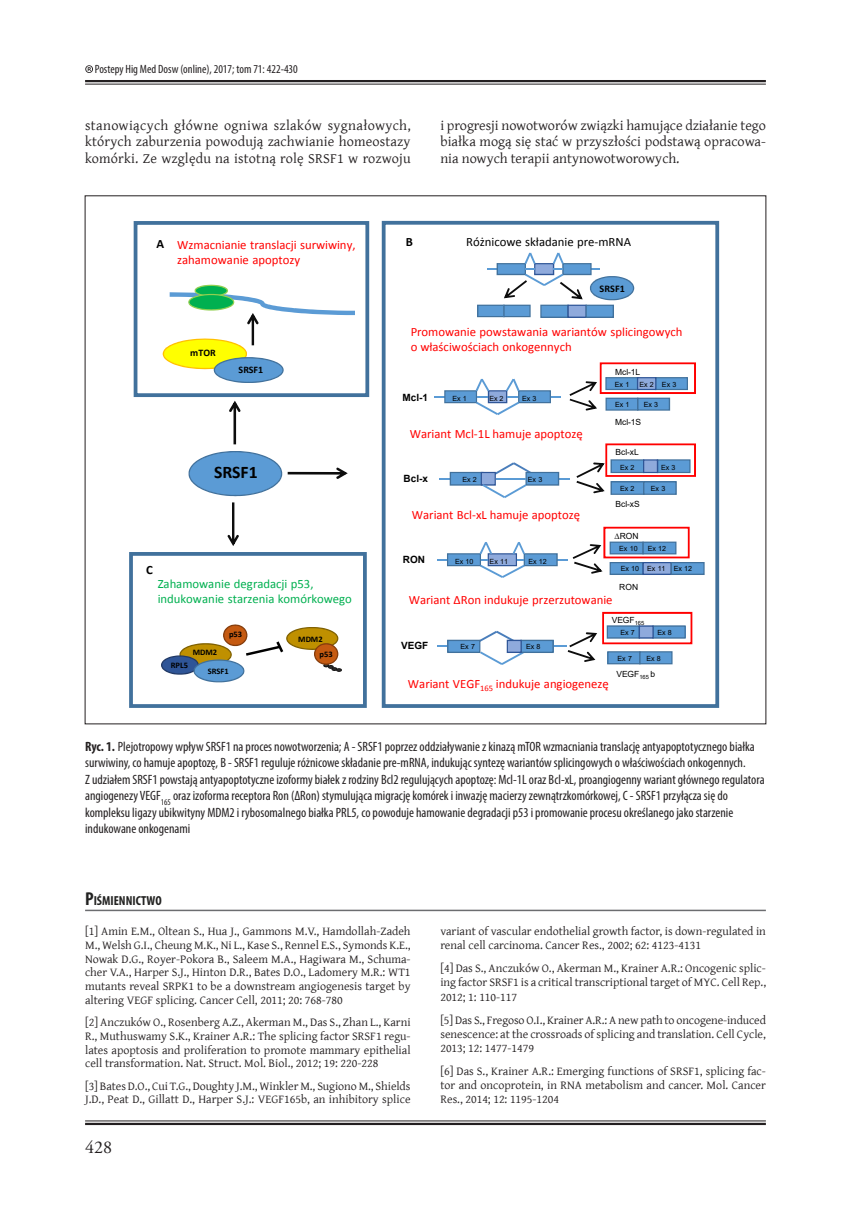
<style>
.page{position:relative;width:851px;height:1212px;background:#fff}
.page>*{position:absolute;margin:0;border:0;box-sizing:border-box;transform-origin:0 0}
.t1{font:18px "Adobe Garamond Pro";color:#231f20}
.t2{font:700 17.7px "Calibri";letter-spacing:-.005em;color:#000}
.Body_tekst{font:14.25px/16.5px "Gentium Plus";letter-spacing:.005em;color:#231f20;text-align:justify}
.Podpis{font:condensed 13.5px/16.5px "Myriad Pro";color:#231f20}
.Śródtytuł{font:700 condensed 13.2px "Myriad Pro";color:#222221}
.t3{font:12.75px/15.3px "Calibri";color:#f00}
.t4{font:12.75px/15.3px "Calibri";color:#00b050}
.t5{font:12.75px "Calibri";color:#000}
.t6{font:700 12.75px "Calibri";color:#000}
.Bibliografia{font:12px/13.8px "Gentium Plus";color:#231f20;text-align:justify}
.t7{font:condensed 12px "Myriad Pro";color:#231f20}
.t8{font:700 10.2px "Calibri";letter-spacing:.005em;color:#000}
.t9{font:700 10.05px "Arial";color:#000}
.t10{font:700 10.05px "Calibri";color:#000}
.t11{font:8.4px "Arial";color:#000}
.t12{font:700 8.4px "Calibri";color:#000}
.t13{font:7.05px "Arial";letter-spacing:-.005em;color:#000}
.s1{font-style:inherit}
.s2{font-weight:700}
.s3{font-size:18.75px}
</style>
<div class="page">
<hr style="left:85px;top:84px;width:680px;height:1px;background:#231f20">
<hr style="left:85px;top:80px;width:680px;height:2px;background:#231f20">
<hr style="left:85px;top:1123px;width:680px;height:2px;background:#231f20">
<hr style="left:85px;top:1120px;width:680px;height:1px;background:#231f20">
<svg style="left:85px;top:65px;width:8px;height:8px"></svg>
<svg style="left:188px;top:451px;width:159px;height:45px"></svg>
<svg style="left:382px;top:221px;width:337px;height:487px"></svg>
<svg style="left:569px;top:362px;width:127px;height:49px"></svg>
<svg style="left:576px;top:443px;width:120px;height:52px"></svg>
<svg style="left:572px;top:527px;width:132px;height:48px"></svg>
<hr style="left:437px;top:645px;width:33px;height:2px;background:#5b9bd5">
<hr style="left:534px;top:645px;width:32px;height:2px;background:#5b9bd5">
<svg style="left:447px;top:631px;width:106px;height:34px"></svg>
<svg style="left:567px;top:612px;width:125px;height:52px"></svg>
<svg style="left:134px;top:221px;width:235px;height:176px"></svg>
<svg style="left:129px;top:552px;width:238px;height:156px"></svg>
<svg style="left:229px;top:401px;width:11px;height:43px"></svg>
<svg style="left:227px;top:502px;width:12px;height:44px"></svg>
<svg style="left:477px;top:253px;width:157px;height:65px"></svg>
<hr style="left:85px;top:910px;width:680px;height:1px;background:#6c6d70">
<p class="t7" style="left:95px;top:62px;width:204px">Postepy Hig Med Dosw (online), 2017; tom 71: 422-430</p>
<p class="Body_tekst" style="left:85px;top:116px;width:327px">stanowiących główne ogniwa szlaków sygnałowych, których zaburzenia powodują zachwianie homeostazy komórki. Ze względu na istotną rolę SRSF1 w rozwoju</p>
<p class="Body_tekst" style="left:440px;top:116px;width:327px">i progresji nowotworów związki hamujące działanie tego białka mogą się stać w przyszłości podstawą opracowa&shy;nia nowych terapii antynowotworowych.</p>
<p class="t6" style="left:156px;top:236px;width:9px">A</p>
<p class="t6" style="left:406px;top:234px;width:9px">B</p>
<p class="t3" style="left:177px;top:237px;width:180px">Wzmacnianie translacji surwiwiny, zahamowanie apoptozy</p>
<p class="t5" style="left:466px;top:234px;width:166px">Różnicowe składanie pre-mRNA</p>
<p class="t8" style="left:599px;top:282px;width:27px">SRSF1</p>
<p class="t10" style="left:190px;top:346px;width:27px">mTOR</p>
<p class="t3" style="left:410px;top:324px;width:273px">Promowanie powstawania wariantów splicingowych o właściwościach onkogennych</p>
<p class="t10" style="left:238px;top:363px;width:26px">SRSF1</p>
<p class="t11" style="left:615px;top:366px;width:27px">Mcl-1L</p>
<p class="t13" style="left:614px;top:380px;width:16px">Ex 1</p>
<p class="t13" style="left:639px;top:380px;width:38px">Ex 2 Ex 3</p>
<p class="t9" style="left:402px;top:390px;width:27px">Mcl-1</p>
<p class="t13" style="left:452px;top:393px;width:16px">Ex 1</p>
<p class="t13" style="left:489px;top:393px;width:16px">Ex 2</p>
<p class="t13" style="left:522px;top:393px;width:16px">Ex 3</p>
<p class="t13" style="left:615px;top:400px;width:16px">Ex 1</p>
<p class="t13" style="left:643px;top:400px;width:16px">Ex 3</p>
<p class="t11" style="left:615px;top:416px;width:28px">Mcl-1S</p>
<p class="t3" style="left:409px;top:427px;width:174px">Wariant Mcl-1L hamuje apoptozę</p>
<p class="t11" style="left:615px;top:447px;width:25px">Bcl-xL</p>
<p class="t2" style="left:214px;top:461px;width:45px">SRSF1</p>
<p class="t9" style="left:403px;top:471px;width:26px">Bcl-x</p>
<p class="t13" style="left:462px;top:475px;width:16px">Ex 2</p>
<p class="t13" style="left:528px;top:475px;width:16px">Ex 3</p>
<p class="t13" style="left:620px;top:463px;width:16px">Ex 2</p>
<p class="t13" style="left:661px;top:463px;width:16px">Ex 3</p>
<p class="t13" style="left:620px;top:484px;width:16px">Ex 2</p>
<p class="t13" style="left:650px;top:484px;width:16px">Ex 3</p>
<p class="t11" style="left:615px;top:498px;width:26px">Bcl-xS</p>
<p class="t3" style="left:412px;top:507px;width:170px">Wariant Bcl-xL hamuje apoptozę</p>
<p class="t11" style="left:614px;top:530px;width:26px"><span class="s1">∆</span>RON</p>
<p class="t13" style="left:619px;top:544px;width:20px">Ex 10</p>
<p class="t13" style="left:647px;top:544px;width:20px">Ex 12</p>
<p class="t6" style="left:146px;top:562px;width:8px">C</p>
<p class="t9" style="left:403px;top:552px;width:24px">RON</p>
<p class="t13" style="left:455px;top:556px;width:20px">Ex 10</p>
<p class="t13" style="left:489px;top:556px;width:20px">Ex 11</p>
<p class="t13" style="left:528px;top:556px;width:20px">Ex 12</p>
<p class="t13" style="left:620px;top:563px;width:73px">Ex 10 Ex 11 Ex 12</p>
<p class="t4" style="left:158px;top:576px;width:196px">Zahamowanie degradacji p53, indukowanie starzenia komórkowego</p>
<p class="t12" style="left:298px;top:633px;width:26px">MDM2</p>
<p class="t12" style="left:193px;top:647px;width:26px">MDM2</p>
<p class="t12" style="left:171px;top:660px;width:19px">RPL5</p>
<p class="t12" style="left:229px;top:629px;width:15px">p53</p>
<p class="t12" style="left:319px;top:648px;width:15px">p53</p>
<p class="t12" style="left:208px;top:665px;width:22px">SRSF1</p>
<p class="t11" style="left:619px;top:581px;width:20px">RON</p>
<p class="t3" style="left:408px;top:592px;width:205px">Wariant ΔRon indukuje przerzutowanie</p>
<p class="t11" style="left:611px;top:614px;width:34px">VEGF<sub>165</sub></p>
<p class="t9" style="left:401px;top:638px;width:29px">VEGF</p>
<p class="t13" style="left:460px;top:642px;width:16px">Ex 7</p>
<p class="t13" style="left:526px;top:642px;width:16px">Ex 8</p>
<p class="t3" style="left:408px;top:676px;width:202px">Wariant VEGF<sub>165</sub> indukuje angiogenezę</p>
<p class="t13" style="left:620px;top:628px;width:16px">Ex 7</p>
<p class="t13" style="left:657px;top:628px;width:16px">Ex 8</p>
<p class="t13" style="left:617px;top:654px;width:16px">Ex 7</p>
<p class="t13" style="left:646px;top:654px;width:16px">Ex 8</p>
<p class="t11" style="left:616px;top:668px;width:40px">VEGF<sub>165</sub> b</p>
<p class="Podpis" style="left:85px;top:738px;width:681px"><span class="s2">Ryc. 1.</span> Plejotropowy wpływ SRSF1 na proces nowotworzenia; A - SRSF1 poprzez oddziaływanie z kinazą mTOR wzmacniania translację antyapoptotycznego białka surwiwiny, co hamuje apoptozę, B - SRSF1 reguluje różnicowe składanie pre-mRNA, indukując syntezę wariantów splicingowych o właściwościach onkogennych.<br>Z udziałem SRSF1 powstają antyapoptotyczne izoformy białek z rodziny Bcl2 regulujących apoptozę: Mcl-1L oraz Bcl-xL, proangiogenny wariant głównego regulatora angiogenezy VEGF<sub>165</sub> oraz izoforma receptora Ron (ΔRon) stymulująca migrację komórek i inwazję macierzy zewnątrzkomórkowej, C - SRSF1 przyłącza się do kompleksu ligazy ubikwityny MDM2 i rybosomalnego białka PRL5, co powoduje hamowanie degradacji p53 i promowanie procesu określanego jako starzenie indukowane onkogenami</p>
<p class="Śródtytuł" style="left:85px;top:893px;width:78px"><span class="s3">P</span>IŚMIENNICTWO</p>
<p class="Bibliografia" style="left:85px;top:923px;width:327px">[1] Amin E.M., Oltean S., Hua J., Gammons M.V., Hamdollah-Zadeh M., Welsh G.I., Cheung M.K., Ni L., Kase S., Rennel E.S., Symonds K.E., Nowak D.G., Royer-Pokora B., Saleem M.A., Hagiwara M., Schuma&shy;cher V.A., Harper S.J., Hinton D.R., Bates D.O., Ladomery M.R.: WT1 mutants reveal SRPK1 to be a downstream angiogenesis target by altering VEGF splicing. Cancer Cell, 2011; 20: 768-780</p>
<p class="Bibliografia" style="left:85px;top:1014px;width:327px">[2] Anczuków O., Rosenberg A.Z., Akerman M., Das S., Zhan L., Karni R., Muthuswamy S.K., Krainer A.R.: The splicing factor SRSF1 regu&shy;lates apoptosis and proliferation to promote mammary epithelial cell transformation. Nat. Struct. Mol. Biol., 2012; 19: 220-228</p>
<p class="Bibliografia" style="left:85px;top:1078px;width:327px">[3] Bates D.O., Cui T.G., Doughty J.M., Winkler M., Sugiono M., Shields<br>J.D., Peat D., Gillatt D., Harper S.J.: VEGF165b, an inhibitory splice</p>
<h1 class="t1" style="left:85px;top:1136px;width:28px">428</h1>
<p class="Bibliografia" style="left:440px;top:923px;width:327px;line-height:14.2px">variant of vascular endothelial growth factor, is down-regulated in renal cell carcinoma. Cancer Res., 2002; 62: 4123-4131</p>
<p class="Bibliografia" style="left:440px;top:960px;width:327px;line-height:14.2px">[4] Das S., Anczuków O., Akerman M., Krainer A.R.: Oncogenic splic&shy;ing factor SRSF1 is a critical transcriptional target of MYC. Cell Rep., 2012; 1: 110-117</p>
<p class="Bibliografia" style="left:440px;top:1011px;width:327px;line-height:14.2px">[5] Das S., Fregoso O.I., Krainer A.R.: A new path to oncogene-induced senescence: at the crossroads of splicing and translation. Cell Cycle, 2013; 12: 1477-1479</p>
<p class="Bibliografia" style="left:440px;top:1063px;width:327px;line-height:14.2px">[6] Das S., Krainer A.R.: Emerging functions of SRSF1, splicing fac&shy;tor and oncoprotein, in RNA metabolism and cancer. Mol. Cancer Res., 2014; 12: 1195-1204</p>
</div>
